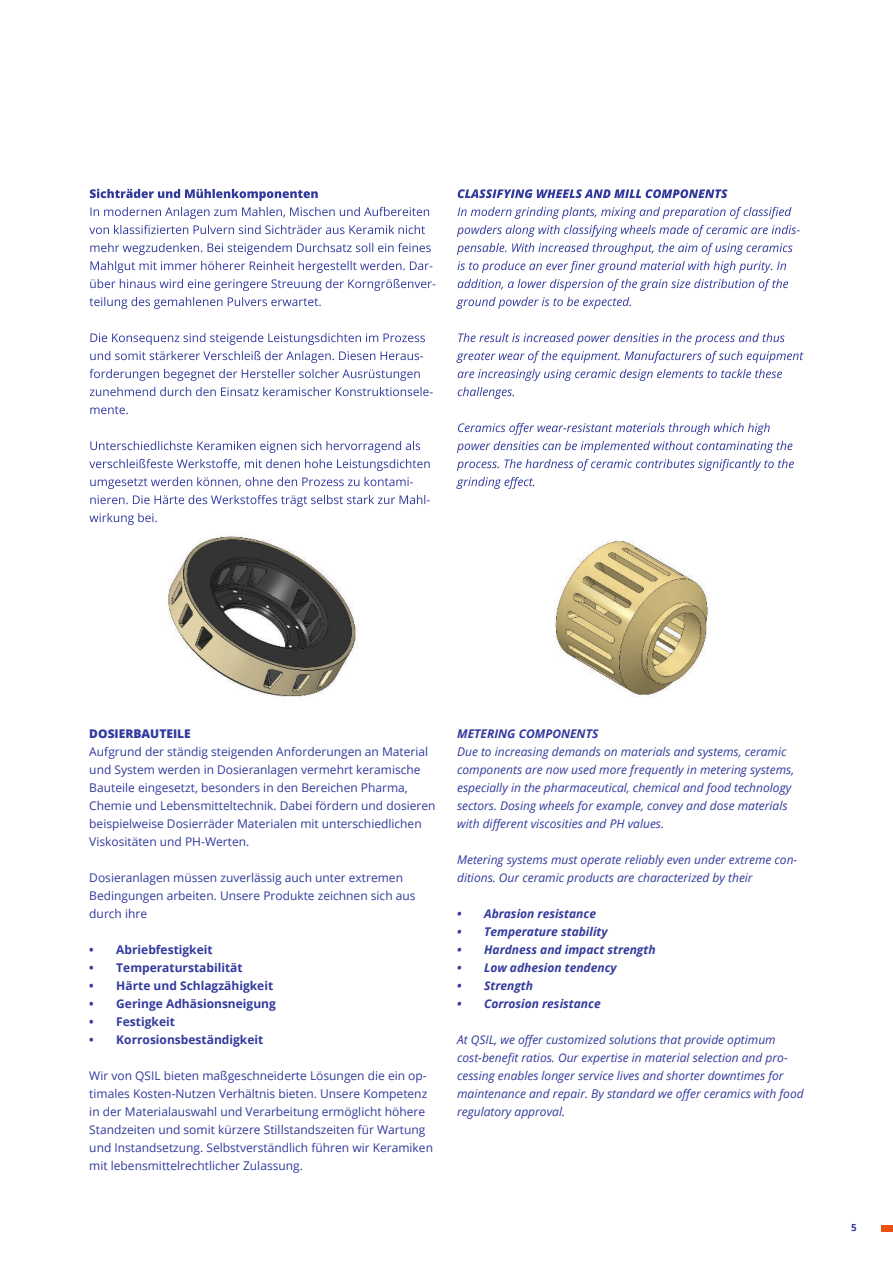
<style>
.page{position:relative;width:893px;height:1263px;background:#fff}
.page>*{position:absolute;margin:0;border:0;box-sizing:border-box;transform-origin:0 0}
.t1{font:12px/18px "Open Sans";color:#323a9d}
.t2{font:italic 12px/18px "Open Sans";color:#323a9d}
.t3{font:italic 700 12px "Open Sans";color:#323a9d}
.t4{font:700 12px "Open Sans";color:#323a9d}
.t5{font:800 12px "Open Sans";color:#323a9d}
.t6{font:700 9.75px "Open Sans";color:#323a9d}
</style>
<div class="page">
<div style="left:881px;top:1225px;width:12px;height:7px;background:#eb520e"></div>
<svg style="left:456px;top:477px;width:78px;height:12px"></svg>
<svg style="left:457px;top:459px;width:337px;height:12px"></svg>
<svg style="left:457px;top:441px;width:335px;height:12px"></svg>
<svg style="left:458px;top:423px;width:312px;height:12px"></svg>
<svg style="left:458px;top:387px;width:56px;height:12px"></svg>
<svg style="left:458px;top:369px;width:324px;height:12px"></svg>
<svg style="left:456px;top:351px;width:347px;height:12px"></svg>
<svg style="left:458px;top:333px;width:327px;height:12px"></svg>
<svg style="left:456px;top:297px;width:175px;height:12px"></svg>
<svg style="left:458px;top:279px;width:330px;height:12px"></svg>
<svg style="left:457px;top:261px;width:329px;height:12px"></svg>
<svg style="left:457px;top:243px;width:336px;height:12px"></svg>
<svg style="left:457px;top:225px;width:343px;height:12px"></svg>
<svg style="left:458px;top:207px;width:333px;height:12px"></svg>
<svg style="left:458px;top:189px;width:270px;height:9px"></svg>
<svg style="left:89px;top:513px;width:68px;height:12px"></svg>
<svg style="left:90px;top:495px;width:340px;height:12px"></svg>
<svg style="left:90px;top:477px;width:323px;height:12px"></svg>
<svg style="left:89px;top:459px;width:341px;height:12px"></svg>
<svg style="left:90px;top:441px;width:330px;height:12px"></svg>
<svg style="left:90px;top:406px;width:38px;height:8px"></svg>
<svg style="left:90px;top:387px;width:343px;height:9px"></svg>
<svg style="left:89px;top:369px;width:331px;height:12px"></svg>
<svg style="left:90px;top:351px;width:333px;height:12px"></svg>
<svg style="left:90px;top:333px;width:335px;height:12px"></svg>
<svg style="left:89px;top:297px;width:232px;height:12px"></svg>
<svg style="left:90px;top:279px;width:345px;height:12px"></svg>
<svg style="left:90px;top:261px;width:342px;height:12px"></svg>
<svg style="left:90px;top:243px;width:341px;height:12px"></svg>
<svg style="left:89px;top:225px;width:336px;height:9px"></svg>
<svg style="left:90px;top:207px;width:339px;height:12px"></svg>
<svg style="left:90px;top:189px;width:228px;height:12px"></svg>
<img style="left:168px;top:536px;width:190px;height:161px">
<img style="left:555px;top:540px;width:155px;height:157px">
<p class="t5" style="left:89px;top:729px;width:103px">DOSIERBAUTEILE</p>
<p class="t1" style="left:89px;top:742px;width:348px">Aufgrund der ständig steigenden Anforderungen an Material und System werden in Dosieranlagen vermehrt keramische Bauteile eingesetzt, besonders in den Bereichen Pharma, Chemie und Lebensmitteltechnik. Dabei fördern und dosieren beispielweise Dosierräder Materialen mit unterschiedlichen Viskositäten und PH-Werten.</p>
<p class="t1" style="left:89px;top:868px;width:328px">Dosieranlagen müssen zuverlässig auch unter extremen<br>Bedingungen arbeiten. Unsere Produkte zeichnen sich aus durch ihre</p>
<p class="t4" style="left:89px;top:945px;width:125px">• Abriebfestigkeit</p>
<p class="t4" style="left:89px;top:963px;width:155px">• Temperaturstabilität</p>
<p class="t4" style="left:89px;top:981px;width:185px">• Härte und Schlagzähigkeit</p>
<p class="t4" style="left:89px;top:999px;width:188px">• Geringe Adhäsionsneigung</p>
<p class="t4" style="left:89px;top:1017px;width:87px">• Festigkeit</p>
<p class="t4" style="left:89px;top:1035px;width:176px">• Korrosionsbeständigkeit</p>
<p class="t1" style="left:89px;top:1066px;width:345px">Wir von QSIL bieten maßgeschneiderte Lösungen die ein op&shy;timales Kosten-Nutzen Verhältnis bieten. Unsere Kompetenz in der Materialauswahl und Verarbeitung ermöglicht höhere Standzeiten und somit kürzere Stillstandszeiten für Wartung und Instandsetzung. Selbstverständlich führen wir Keramiken mit lebensmittelrechtlicher Zulassung.</p>
<p class="t3" style="left:457px;top:729px;width:143px">METERING COMPONENTS</p>
<p class="t2" style="left:457px;top:744px;width:339px">Due to increasing demands on materials and systems, ceramic components are now used more frequently in metering systems, especially in the pharmaceutical, chemical and food technology sectors. Dosing wheels for example, convey and dose materials with different viscosities and PH values.</p>
<p class="t2" style="left:457px;top:852px;width:342px">Metering systems must operate reliably even under extreme con&shy;ditions. Our ceramic products are characterized by their</p>
<p class="t3" style="left:457px;top:909px;width:140px">• Abrasion resistance</p>
<p class="t3" style="left:457px;top:927px;width:152px">• Temperature stability</p>
<p class="t3" style="left:457px;top:945px;width:200px">• Hardness and impact strength</p>
<p class="t3" style="left:457px;top:963px;width:161px">• Low adhesion tendency</p>
<p class="t3" style="left:457px;top:981px;width:77px">• Strength</p>
<p class="t3" style="left:457px;top:999px;width:145px">• Corrosion resistance</p>
<p class="t2" style="left:457px;top:1030px;width:348px">At QSIL, we offer customized solutions that provide optimum cost-benefit ratios. Our expertise in material selection and pro&shy;cessing enables longer service lives and shorter downtimes for maintenance and repair. By standard we offer ceramics with food regulatory approval.</p>
<p class="t6" style="left:851px;top:1223px;width:7px">5</p>
</div>
